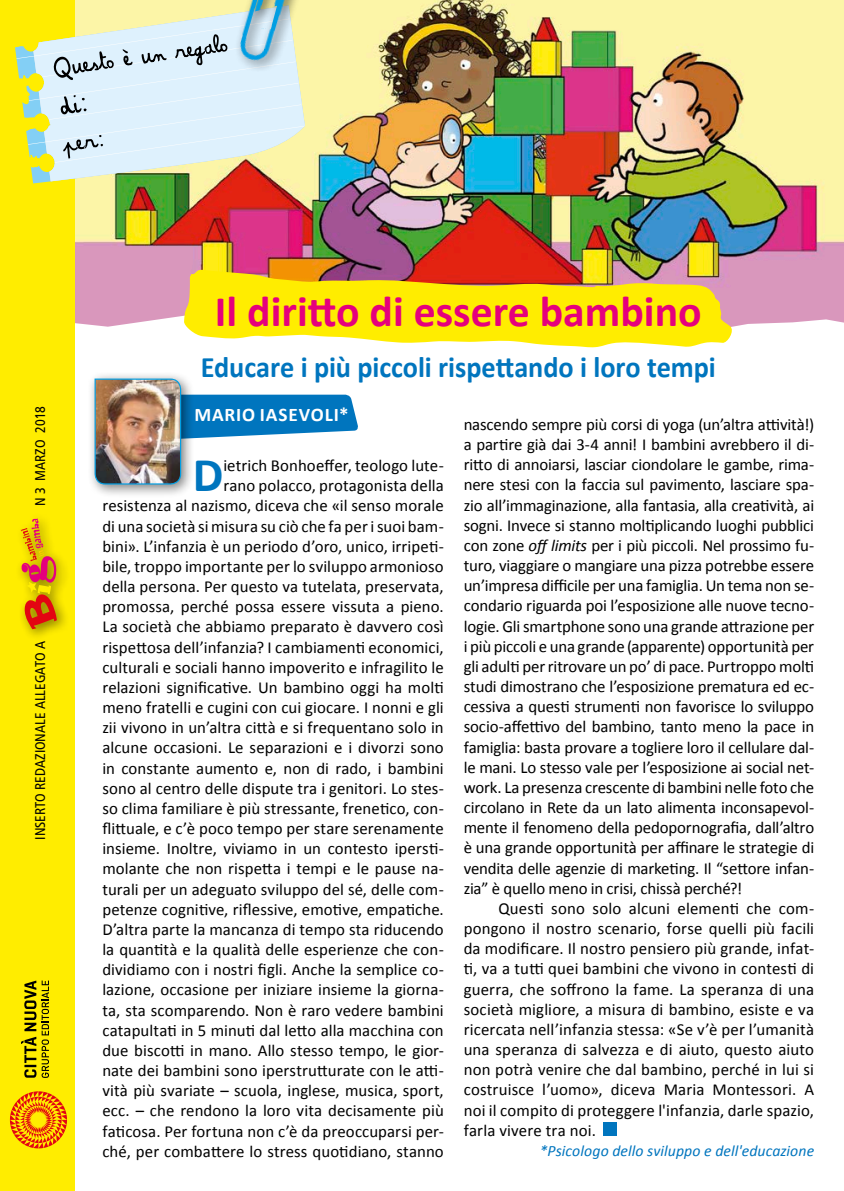
<style>
.page{position:relative;width:844px;height:1191px;background:#fff}
.page>*{position:absolute;margin:0;border:0;box-sizing:border-box;transform-origin:0 0}
.t1{font:700 48.48px "Calibri";color:#0075be}
.t2{font:700 43.75px "Calibri";color:#e5007d}
.t3{font:700 29.75px "Calibri";letter-spacing:-.005em;color:#0075be;scale:.95 1}
.t4{font:700 19.25px "Calibri";letter-spacing:.045em;color:#fff}
.t5{font:16.8px/20.1px "Calibri";letter-spacing:.005em;color:#000;text-align:justify}
.t6{font:italic 15.75px "Calibri";letter-spacing:.005em;color:#0075be}
.t7{font:condensed 14px "Frutiger";color:#000}
.s1{font-style:italic}
</style>
<div class="page">
<img style="left:74px;top:0;width:769px;height:328px">
<div style="left:0;top:0;width:74px;height:1191px;background:#ffed00"></div>
<svg style="left:184px;top:269px;width:551px;height:79px;background:#f5d627"></svg>
<div style="left:15px;top:512px;width:55px;height:130px;background:#000;opacity:.5"></div>
<svg style="left:21px;top:518px;width:36px;height:111px"></svg>
<svg style="left:33px;top:5px;width:275px;height:182px;background:#d8c76c"></svg>
<svg style="left:15px;top:6px;width:290px;height:177px"></svg>
<svg style="left:17px;top:19px;width:288px;height:144px;background:#dae9d9"></svg>
<div style="left:234px;top:0;width:71px;height:73px;background:#000;opacity:.6"></div>
<img style="left:234px;top:0;width:54px;height:65px">
<div style="left:603px;top:1122px;width:14px;height:13px;background:#0075be"></div>
<div style="left:88px;top:371px;width:107px;height:128px;background:#000;opacity:.5"></div>
<img style="left:94px;top:378px;width:264px;height:107px">
<svg style="left:21px;top:980px;width:15px;height:97px"></svg>
<svg style="left:10px;top:1091px;width:57px;height:57px"></svg>
<svg style="left:42px;top:980px;width:7px;height:98px"></svg>
<p class="t7" style="left:32px;top:506px;width:102px;rotate:-90deg">N 3 marzo 2018</p>
<p class="t7" style="left:32px;top:840px;width:201px;rotate:-90deg">inserto redazionale allegato a</p>
<h2 class="t2" style="left:215px;top:284px;width:488px">Il diritto di essere bambino</h2>
<h3 class="t3" style="left:201px;top:348px;width:543px">Educare i più piccoli rispettando i loro tempi</h3>
<p class="t4" style="left:194px;top:402px;width:156px">Mario Iasevoli*</p>
<p class="t5" style="left:102px;top:455px;width:343px;text-align:right">ietrich Bonhoeffer, teologo lute-<br>rano polacco, protagonista della<br>resistenza al nazismo, diceva che «il senso morale di una società si misura su ciò che fa per i suoi bam&shy;bini». L’infanzia è un periodo d’oro, unico, irripeti&shy;bile, troppo importante per lo sviluppo armonioso della persona. Per questo va tutelata, preservata, promossa, perché possa essere vissuta a pieno.<br>La società che abbiamo preparato è davvero così rispettosa dell’infanzia? I cambiamenti economici, culturali e sociali hanno impoverito e infragilito le relazioni significative. Un bambino oggi ha molti meno fratelli e cugini con cui giocare. I nonni e gli zii vivono in un’altra città e si frequentano solo in alcune occasioni. Le separazioni e i divorzi sono in constante aumento e, non di rado, i bambini sono al centro delle dispute tra i genitori. Lo stes&shy;so clima familiare è più stressante, frenetico, con&shy;flittuale, e c’è poco tempo per stare serenamente insieme. Inoltre, viviamo in un contesto ipersti&shy;molante che non rispetta i tempi e le pause na&shy;turali per un adeguato sviluppo del sé, delle com&shy;petenze cognitive, riflessive, emotive, empatiche.<br>D’altra parte la mancanza di tempo sta riducendo la quantità e la qualità delle esperienze che con&shy;dividiamo con i nostri figli. Anche la semplice co&shy;lazione, occasione per iniziare insieme la giorna&shy;ta, sta scomparendo. Non è raro vedere bambini catapultati in 5 minuti dal letto alla macchina con due biscotti in mano. Allo stesso tempo, le gior&shy;nate dei bambini sono iperstrutturate con le atti&shy;vità più svariate – scuola, inglese, musica, sport, ecc. – che rendono la loro vita decisamente più faticosa. Per fortuna non c’è da preoccuparsi per&shy;ché, per combattere lo stress quotidiano, stanno</p>
<h1 class="t1" style="left:193px;top:444px;width:32px">D</h1>
<p class="t5" style="left:463px;top:414px;width:352px">nascendo sempre più corsi di yoga (un’altra attività!) a partire già dai 3-4 anni! I bambini avrebbero il di&shy;ritto di annoiarsi, lasciar ciondolare le gambe, rima&shy;nere stesi con la faccia sul pavimento, lasciare spa&shy;zio all’immaginazione, alla fantasia, alla creatività, ai sogni. Invece si stanno moltiplicando luoghi pubblici con zone <span class="s1">off limits</span> per i più piccoli. Nel prossimo fu&shy;turo, viaggiare o mangiare una pizza potrebbe essere un’impresa difficile per una famiglia. Un tema non se&shy;condario riguarda poi l’esposizione alle nuove tecno&shy;logie. Gli smartphone sono una grande attrazione per i più piccoli e una grande (apparente) opportunità per gli adulti per ritrovare un po’ di pace. Purtroppo molti studi dimostrano che l’esposizione prematura ed ec&shy;cessiva a questi strumenti non favorisce lo sviluppo socio-affettivo del bambino, tanto meno la pace in famiglia: basta provare a togliere loro il cellulare dal&shy;le mani. Lo stesso vale per l’esposizione ai social net&shy;work. La presenza crescente di bambini nelle foto che circolano in Rete da un lato alimenta inconsapevol&shy;mente il fenomeno della pedopornografia, dall’altro è una grande opportunità per affinare le strategie di vendita delle agenzie di marketing. Il “settore infan&shy;zia” è quello meno in crisi, chissà perché?!</p>
<p class="t5" style="left:463px;top:898px;width:352px;text-indent:35px">Questi sono solo alcuni elementi che com&shy;pongono il nostro scenario, forse quelli più facili da modificare. Il nostro pensiero più grande, infat&shy;ti, va a tutti quei bambini che vivono in contesti di guerra, che soffrono la fame. La speranza di una società migliore, a misura di bambino, esiste e va ricercata nell’infanzia stessa: «Se v’è per l’umanità una speranza di salvezza e di aiuto, questo aiuto non potrà venire che dal bambino, perché in lui si costruisce l’uomo», diceva Maria Montessori. A noi il compito di proteggere l'infanzia, darle spazio, farla vivere tra noi.</p>
<p class="t6" style="left:539px;top:1140px;width:276px">*Psicologo dello sviluppo e dell'educazione</p>
</div>
